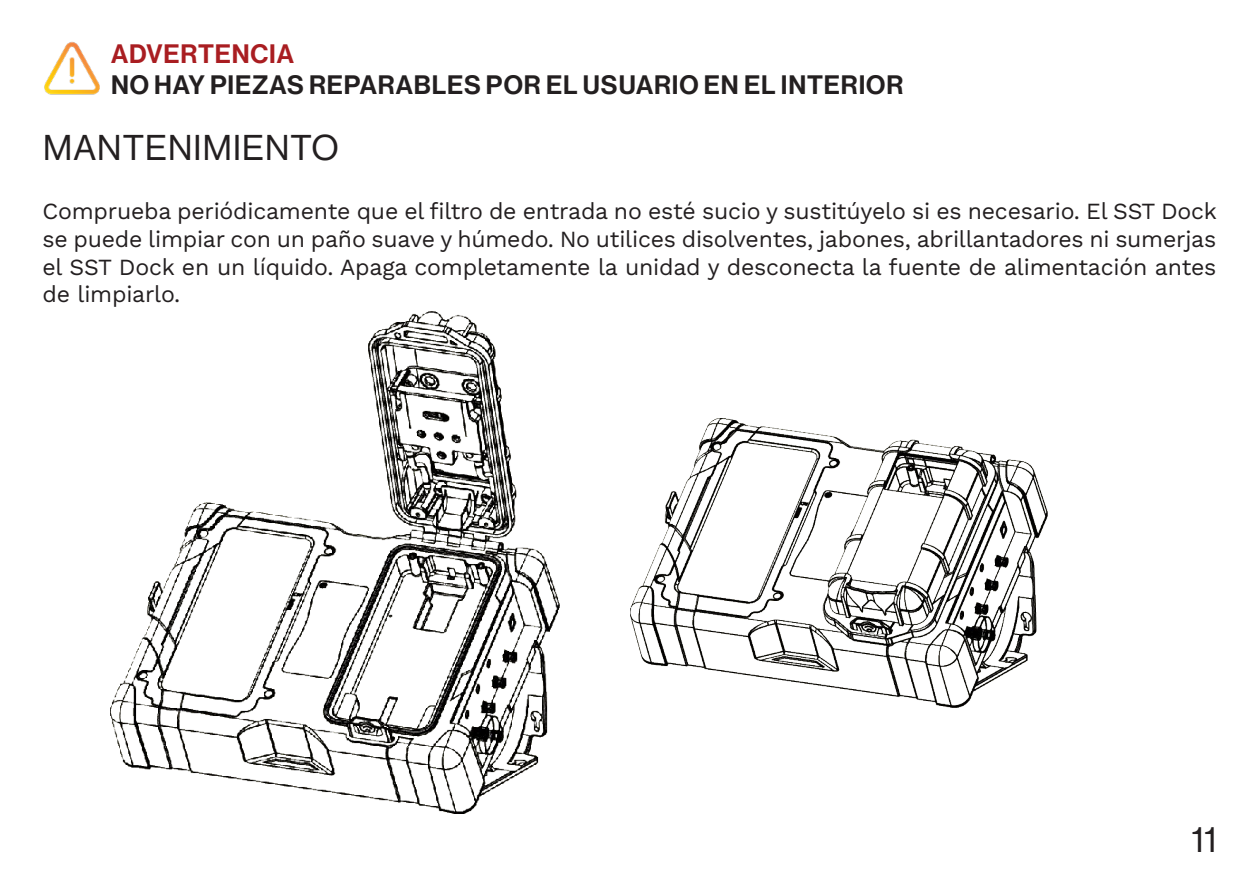
<style>
.page{position:relative;width:1259px;height:893px;background:#fff}
.page>*{position:absolute;margin:0;border:0;box-sizing:border-box;transform-origin:0 0}
.t1{font:36px "Neue Haas Display";color:#231f20}
.t2{font:35.1px "Neue Haas Display";letter-spacing:.03em;color:#231f20}
.t3{font:26.1px "Neue Haas Display Mediu";letter-spacing:.03em;color:#231f20}
.t4{font:26.1px "Neue Haas Display Mediu";letter-spacing:.03em;color:#a91d21}
.t5{font:23.1px/27.6px "Work Sans";letter-spacing:-.01em;color:#231f20;text-align:justify}
</style>
<div class="page">
<img style="left:111px;top:312px;width:448px;height:501px">
<img style="left:630px;top:418px;width:417px;height:289px">
<img style="left:44px;top:41px;width:56px;height:54px">
<p class="t4" style="left:111px;top:38px;width:184px">ADVERTENCIA</p>
<p class="t3" style="left:111px;top:70px;width:794px">NO HAY PIEZAS REPARABLES POR EL USUARIO EN EL INTERIOR</p>
<p class="t2" style="left:43px;top:128px;width:297px">MANTENIMIENTO</p>
<p class="t5" style="left:43px;top:197px;width:1176px">Comprueba periódicamente que el filtro de entrada no esté sucio y sustitúyelo si es necesario. El SST Dock se puede limpiar con un paño suave y húmedo. No utilices disolventes, jabones, abrillantadores ni sumerjas el SST Dock en un líquido. Apaga completamente la unidad y desconecta la fuente de alimentación antes de limpiarlo.</p>
<h1 class="t1" style="left:1191px;top:819px;width:26px">11</h1>
</div>
